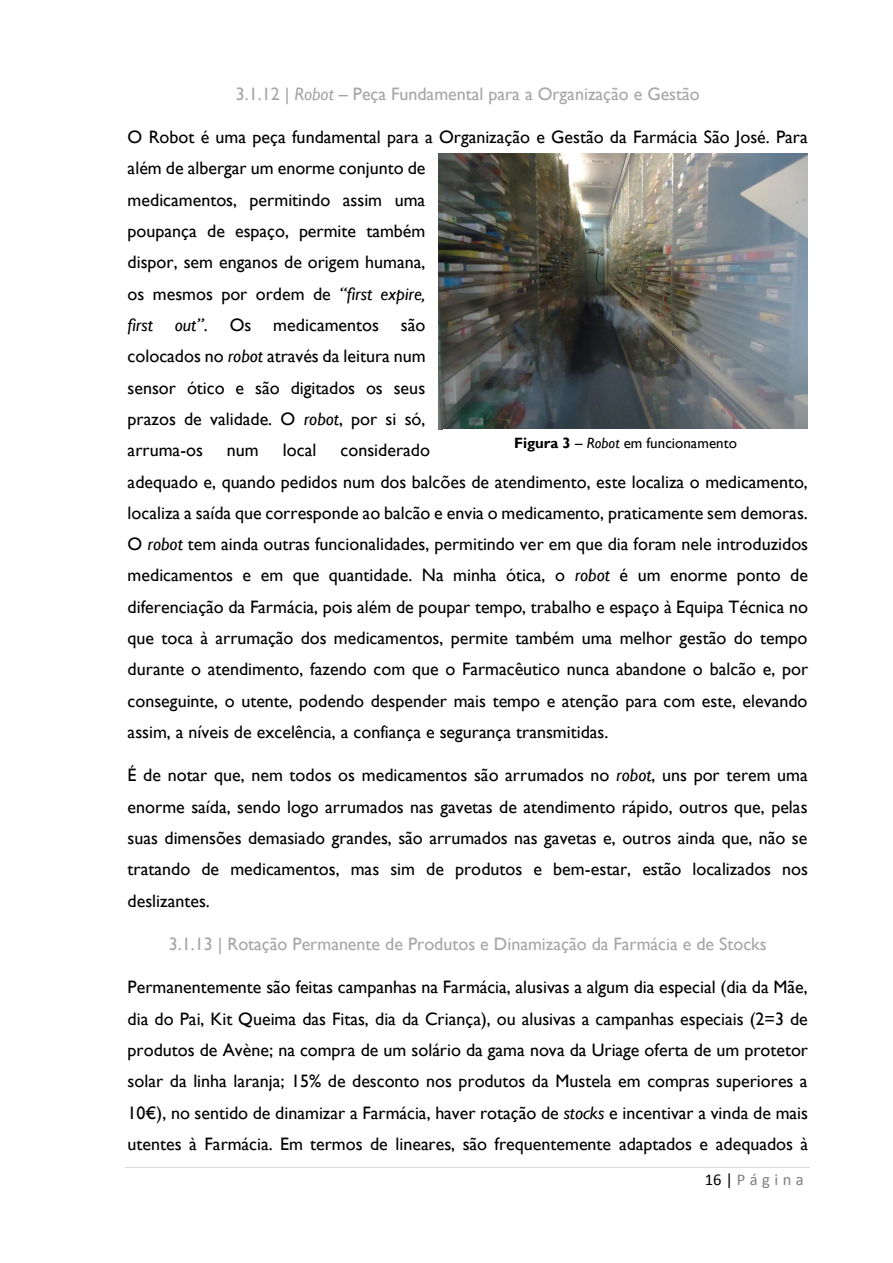
<style>
.page{position:relative;width:893px;height:1263px;background:#fff}
.page>*{position:absolute;margin:0;border:0;box-sizing:border-box;transform-origin:0 0}
.t1{font:18px/31.3px "Gill Sans MT";color:#000}
.t2{font:18px "Gill Sans MT";color:#a6a6a6}
.t3{font:16.5px "Calibri";letter-spacing:.27em;color:#7f7f7f}
.t4{font:15px "Gill Sans MT";color:#000}
.s1{font-style:italic}
.s2{font-weight:700}
.s3{color:#000}
</style>
<div class="page">
<hr style="left:125px;top:1167px;width:685px;height:1px;background:#d9d9d9">
<img style="left:439px;top:153px;width:369px;height:277px">
<p class="t2" style="left:236px;top:83px;width:465px">3.1.12 | <span class="s1">Robot</span> – Peça Fundamental para a Organização e Gestão</p>
<p class="t1" style="left:128px;top:121px;width:682px">O Robot é uma peça fundamental para a Organização e Gestão da Farmácia São José. Para além de albergar um enorme conjunto de<br>medicamentos, permitindo assim uma<br>poupança de espaço, permite também<br>dispor, sem enganos de origem humana,<br>os mesmos por ordem de <span class="s1">“first expire,<br>first out”</span>. Os medicamentos são<br>colocados no <span class="s1">robot</span> através da leitura num<br>sensor ótico e são digitados os seus<br>prazos de validade. O <span class="s1">robot</span>, por si só,<br>arruma-os</p>
<p class="t4" style="left:514px;top:434px;width:224px"><span class="s2">Figura 3</span> – <span class="s1">Robot</span> em funcionamento</p>
<p class="t1" style="left:128px;top:434px;width:682px;text-indent:213px">considerado<br>adequado e, quando pedidos num dos balcões de atendimento, este localiza o medicamento, localiza a saída que corresponde ao balcão e envia o medicamento, praticamente sem demoras.<br>O <span class="s1">robot</span> tem ainda outras funcionalidades, permitindo ver em que dia foram nele introduzidos medicamentos e em que quantidade. Na minha ótica, o <span class="s1">robot</span> é um enorme ponto de diferenciação da Farmácia, pois além de poupar tempo, trabalho e espaço à Equipa Técnica no que toca à arrumação dos medicamentos, permite também uma melhor gestão do tempo durante o atendimento, fazendo com que o Farmacêutico nunca abandone o balcão e, por conseguinte, o utente, podendo despender mais tempo e atenção para com este, elevando assim, a níveis de excelência, a confiança e segurança transmitidas.</p>
<p class="t1" style="left:128px;top:759px;width:682px;text-align:justify">É de notar que, nem todos os medicamentos são arrumados no <span class="s1">robot</span>, uns por terem uma enorme saída, sendo logo arrumados nas gavetas de atendimento rápido, outros que, pelas suas dimensões demasiado grandes, são arrumados nas gavetas e, outros ainda que, não se tratando de medicamentos, mas sim de produtos e bem-estar, estão localizados nos deslizantes.</p>
<p class="t2" style="left:169px;top:933px;width:599px">3.1.13 | Rotação Permanente de Produtos e Dinamização da Farmácia e de Stocks</p>
<p class="t1" style="left:128px;top:971px;width:682px;text-align:justify">Permanentemente são feitas campanhas na Farmácia, alusivas a algum dia especial (dia da Mãe, dia do Pai, Kit Queima das Fitas, dia da Criança), ou alusivas a campanhas especiais (2=3 de produtos de Avène; na compra de um solário da gama nova da Uriage oferta de um protetor solar da linha laranja; 15% de desconto nos produtos da Mustela em compras superiores a 10€), no sentido de dinamizar a Farmácia, haver rotação de <span class="s1">stocks</span> e incentivar a vinda de mais utentes à Farmácia. Em termos de lineares, são frequentemente adaptados e adequados à</p>
<p class="t1" style="left:227px;top:434px;width:33px">num</p>
<p class="t1" style="left:283px;top:434px;width:35px">local</p>
<p class="t3" style="left:705px;top:1173px;width:100px"><span class="s3">16|</span> Página</p>
</div>
